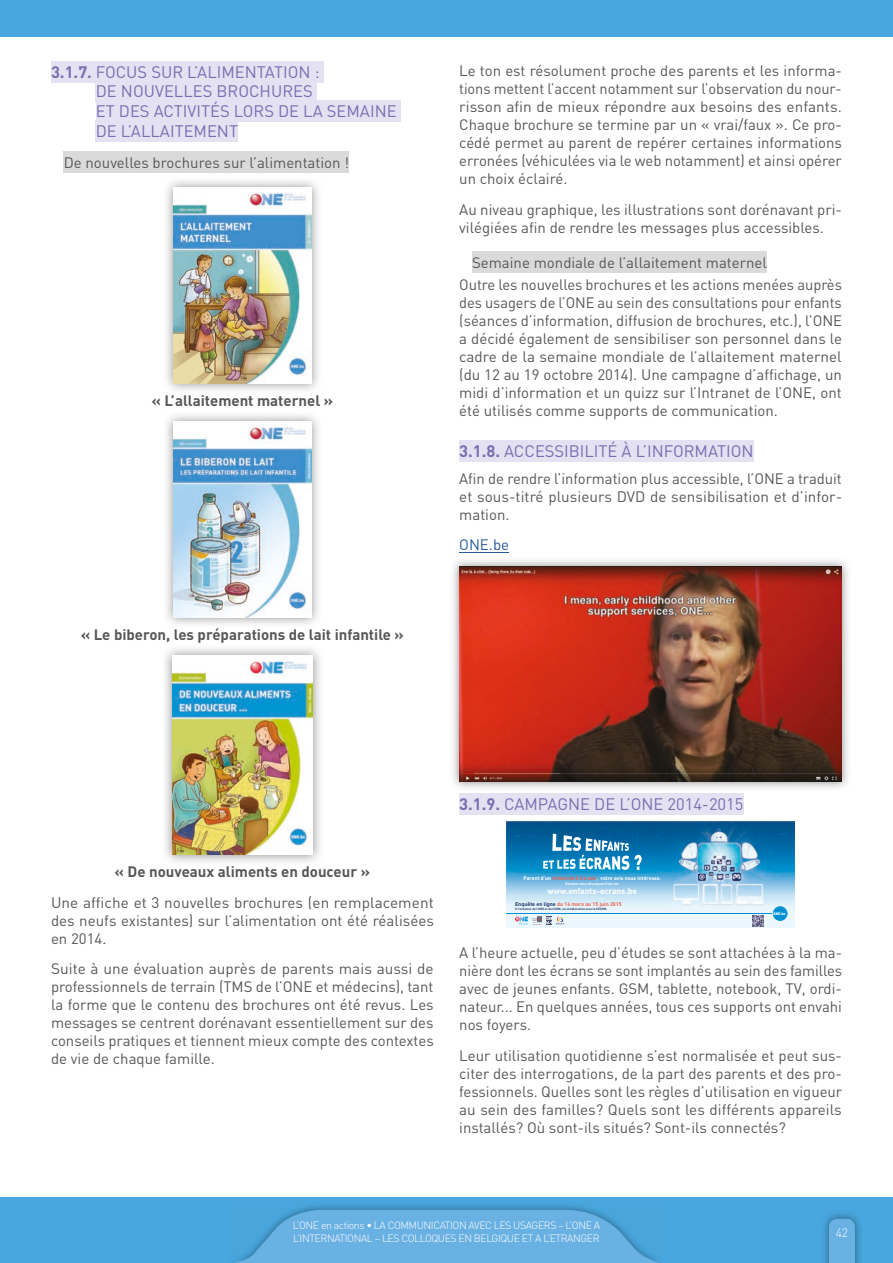
<style>
.page{position:relative;width:893px;height:1263px;background:#fff}
.page>*{position:absolute;margin:0;border:0;box-sizing:border-box;transform-origin:0 0}
.t1{font:16.5px/19.8px "DIN";color:#776fb1}
.t2{font:15px/18px "DIN";color:#575756;text-align:justify}
.t3{font:700 15px "DIN";color:#575756}
.t4{font:15px "DIN";color:#275b9c}
.t5{font:300 12.15px "DIN";color:#fff}
.t6{font:300 10.5px/12.6px "DIN";letter-spacing:-.04em;color:#fff}
.t7{font:700 8.25px "DIN";color:#fff}
.t8{font:700 5.7px "Quadranta";color:#6d7988;scale:.9 1}
.t9{font:700 5.4px "DIN";color:#ec6350}
.t10{font:700 5.25px "DIN";color:#fff}
.t11{font:700 3.6px "DIN";color:#fff}
.t12{font:900 3.6px "DIN";color:#fff}
.t13{font:700 3.15px "DIN";color:#1f366a}
.s1{font-weight:700}
.s2{color:#ec6350}
.s3{font-size:3.75px;color:#a12e2a}
.s4{color:#1f366a}
</style>
<div class="page">
<div style="left:0;top:0;width:893px;height:36px;background:#48a7de"></div>
<div style="left:0;top:1197px;width:893px;height:66px;background:#48a7de"></div>
<svg style="left:233px;top:1210px;width:427px;height:53px;background:#63aee0"></svg>
<img style="left:824px;top:1213px;width:36px;height:50px">
<svg style="left:829px;top:1219px;width:26px;height:44px"></svg>
<div style="left:51px;top:61px;width:273px;height:21px;background:#e4e1f2"></div>
<div style="left:96px;top:81px;width:221px;height:21px;background:#e4e1f2"></div>
<div style="left:96px;top:101px;width:305px;height:21px;background:#e4e1f2"></div>
<div style="left:96px;top:120px;width:142px;height:21px;background:#e4e1f2"></div>
<div style="left:64px;top:151px;width:285px;height:21px;background:#dadada"></div>
<img style="left:166px;top:181px;width:153px;height:209px">
<img style="left:173px;top:188px;width:138px;height:195px">
<img style="left:166px;top:415px;width:153px;height:209px">
<img style="left:173px;top:421px;width:138px;height:196px">
<img style="left:165px;top:648px;width:155px;height:214px">
<img style="left:172px;top:655px;width:141px;height:200px">
<div style="left:472px;top:251px;width:295px;height:21px;background:#dadada"></div>
<div style="left:459px;top:441px;width:295px;height:21px;background:#e4e1f2"></div>
<hr style="left:459px;top:552px;width:50px;height:1px;background:#275b9c">
<div style="left:459px;top:793px;width:284px;height:21px;background:#e4e1f2"></div>
<img style="left:453px;top:560px;width:395px;height:228px">
<img style="left:459px;top:566px;width:383px;height:215px">
<img style="left:507px;top:821px;width:287px;height:106px">
<svg style="left:543px;top:834px;width:99px;height:36px"></svg>
<svg style="left:515px;top:917px;width:13px;height:8px"></svg>
<svg style="left:537px;top:916px;width:27px;height:9px"></svg>
<hr style="left:507px;top:913px;width:265px;height:1px;background:#0092d4">
<div style="left:773px;top:906px;width:14px;height:15px;background:#0092d4;border-radius:50%"></div>
<svg style="left:752px;top:915px;width:11px;height:11px"></svg>
<p class="t1" style="left:96px;top:61px;width:302px;text-indent:-45px"><span class="s1">3.1.7.</span> FOCUS SUR L’ALIMENTATION :<br>DE NOUVELLES BROCHURES<br>ET DES ACTIVITÉS LORS DE LA SEMAINE<br>DE L’ALLAITEMENT</p>
<p class="t2" style="left:64px;top:153px;width:287px">De nouvelles brochures sur l’alimentation !</p>
<p class="t3" style="left:152px;top:391px;width:183px">« L’allaitement maternel »</p>
<p class="t3" style="left:81px;top:624px;width:325px">« Le biberon, les préparations de lait infantile »</p>
<p class="t2" style="left:459px;top:61px;width:384px">Le ton est résolument proche des parents et les informa&shy;tions mettent l’accent notamment sur l’observation du nour&shy;risson afin de mieux répondre aux besoins des enfants.<br>Chaque brochure se termine par un « vrai/faux ». Ce pro&shy;cédé permet au parent de repérer certaines informations erronées (véhiculées via le web notamment) et ainsi opérer un choix éclairé.</p>
<p class="t2" style="left:459px;top:200px;width:384px">Au niveau graphique, les illustrations sont dorénavant pri&shy;vilégiées afin de rendre les messages plus accessibles.</p>
<p class="t2" style="left:459px;top:251px;width:384px;line-height:22.2px;text-indent:13px">Semaine mondiale de l’allaitement maternel<br>Outre les nouvelles brochures et les actions menées auprès</p>
<p class="t2" style="left:459px;top:293px;width:384px">des usagers de l’ONE au sein des consultations pour enfants (séances d’information, diffusion de brochures, etc.), l’ONE a décidé également de sensibiliser son personnel dans le cadre de la semaine mondiale de l’allaitement maternel (du 12 au 19 octobre 2014). Une campagne d’affichage, un midi d’information et un quizz sur l’Intranet de l’ONE, ont été utilisés comme supports de communication.</p>
<p class="t1" style="left:459px;top:441px;width:296px"><span class="s1">3.1.8.</span> ACCESSIBILITÉ À L’INFORMATION</p>
<p class="t2" style="left:459px;top:469px;width:384px">Afin de rendre l’information plus accessible, l’ONE a traduit et sous-titré plusieurs DVD de sensibilisation et d’infor&shy;mation.</p>
<p class="t4" style="left:459px;top:536px;width:51px">ONE.be</p>
<p class="t3" style="left:115px;top:862px;width:257px">« De nouveaux aliments en douceur »</p>
<p class="t2" style="left:51px;top:893px;width:384px">Une affiche et 3 nouvelles brochures (en remplacement des neufs existantes) sur l’alimentation ont été réalisées en 2014.</p>
<p class="t2" style="left:51px;top:960px;width:384px">Suite à une évaluation auprès de parents mais aussi de professionnels de terrain (TMS de l’ONE et médecins), tant la forme que le contenu des brochures ont été revus. Les messages se centrent dorénavant essentiellement sur des conseils pratiques et tiennent mieux compte des contextes de vie de chaque famille.</p>
<p class="t1" style="left:459px;top:793px;width:286px"><span class="s1">3.1.9.</span> CAMPAGNE DE L’ONE 2014-2015</p>
<p class="t10" style="left:524px;top:874px;width:139px">Parent d’un <span class="s2">enfant de 0 à 6 ans</span>, votre avis nous intéresse.</p>
<p class="t11" style="left:566px;top:881px;width:55px">Rendez-vous dès aujourd’hui sur</p>
<p class="t7" style="left:548px;top:885px;width:91px">www.enfants-ecrans.be</p>
<p class="t8" style="left:532px;top:916px;width:12px">cs<span class="s3">EM</span></p>
<p class="t9" style="left:515px;top:900px;width:108px"><span class="s4">Enquête en ligne</span> du 16 mars au 15 juin 2015</p>
<p class="t13" style="left:515px;top:907px;width:94px">À l’initiative de l’ONE et du CSEM, en collaboration avec le CECOM.</p>
<p class="t12" style="left:773px;top:911px;width:14px">ONE.be</p>
<p class="t2" style="left:459px;top:943px;width:384px">A l’heure actuelle, peu d’études se sont attachées à la ma&shy;nière dont les écrans se sont implantés au sein des familles avec de jeunes enfants. GSM, tablette, notebook, TV, ordi&shy;nateur... En quelques années, tous ces supports ont envahi nos foyers.</p>
<p class="t2" style="left:459px;top:1046px;width:384px">Leur utilisation quotidienne s’est normalisée et peut sus&shy;citer des interrogations, de la part des parents et des pro&shy;fessionnels. Quelles sont les règles d’utilisation en vigueur au sein des familles? Quels sont les différents appareils installés? Où sont-ils situés? Sont-ils connectés?</p>
<p class="t6" style="left:293px;top:1219px;width:309px">L’ONE en actions • LA COMMUNICATION AVEC LES USAGERS – L’ONE A<br>L’INTERNATIONAL – LES COLLOQUES EN BELGIQUE ET A L’ETRANGER</p>
<p class="t5" style="left:836px;top:1225px;width:14px">42</p>
</div>
